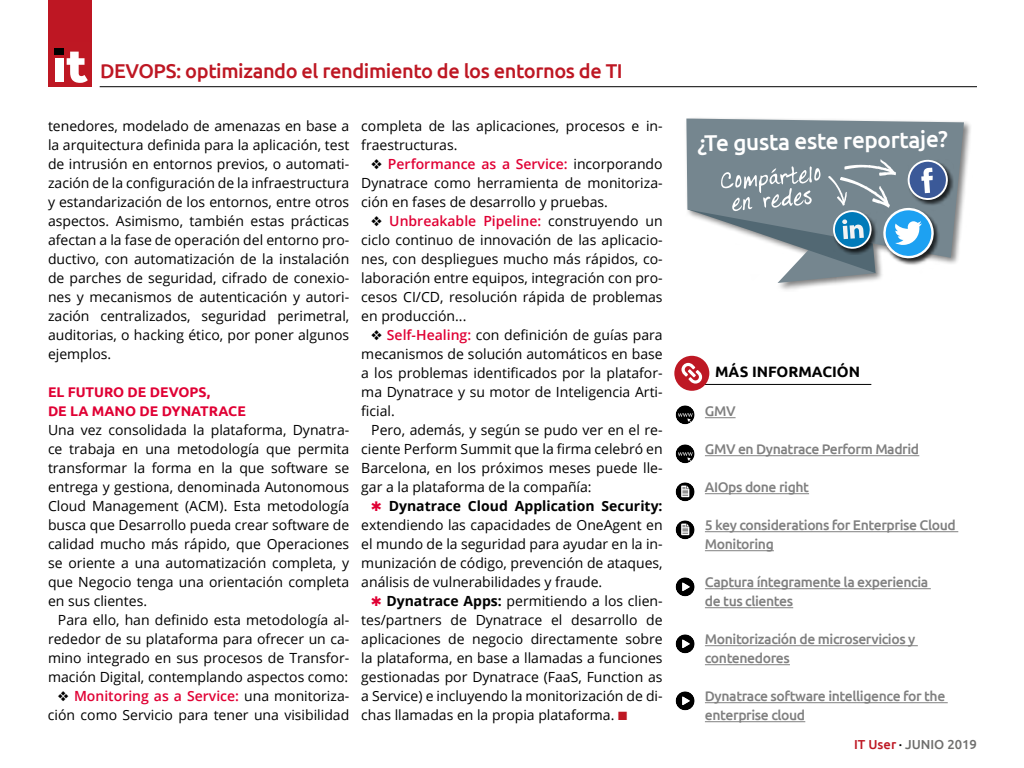
<style>
.page{position:relative;width:1024px;height:768px;background:#fff}
.page>*{position:absolute;margin:0;border:0;box-sizing:border-box;transform-origin:0 0}
.t1{font:500 22.8px "Ubuntu";color:#fff}
.t2{font:500 20px "Ubuntu";letter-spacing:-.02em;color:#be1723}
.t3{font:700 15px "Ubuntu";color:#000}
.t4{font:14px/19px "Open Sans";color:#000;text-align:justify}
.t5{font:500 14px/19px "Ubuntu";letter-spacing:-.03em;color:#808080}
.t6{font:700 14px/19px "Ubuntu";color:#e00034}
.t7{font:500 13px "Ubuntu";color:#6f6f6e}
.s1{font-weight:600;color:#e00034}
.s2{color:#e00034}
.s3{font-weight:700}
.s4{color:#be1723}
.s5{color:#000}
</style>
<div class="page">
<hr style="left:100px;top:86px;width:877px;height:1px;background:#000">
<div style="left:48px;top:0;width:44px;height:87px;background:#be1723"></div>
<div style="left:55px;top:48px;width:9px;height:7px;background:#000"></div>
<div style="left:55px;top:58px;width:9px;height:24px;background:#fff"></div>
<svg style="left:67px;top:52px;width:21px;height:31px"></svg>
<svg style="left:676px;top:405px;width:19px;height:19px"></svg>
<svg style="left:676px;top:482px;width:19px;height:19px"></svg>
<svg style="left:681px;top:486px;width:8px;height:11px"></svg>
<svg style="left:676px;top:444px;width:19px;height:19px"></svg>
<hr style="left:705px;top:418px;width:31px;height:1px;background:#808080">
<hr style="left:705px;top:456px;width:214px;height:1px;background:#808080">
<hr style="left:705px;top:494px;width:104px;height:1px;background:#808080">
<hr style="left:705px;top:532px;width:253px;height:1px;background:#808080">
<hr style="left:705px;top:551px;width:69px;height:1px;background:#808080">
<hr style="left:705px;top:589px;width:226px;height:1px;background:#808080">
<hr style="left:705px;top:608px;width:88px;height:1px;background:#808080">
<hr style="left:705px;top:646px;width:213px;height:1px;background:#808080">
<hr style="left:705px;top:665px;width:85px;height:1px;background:#808080">
<hr style="left:705px;top:703px;width:243px;height:1px;background:#808080">
<hr style="left:705px;top:722px;width:100px;height:1px;background:#808080">
<hr style="left:687px;top:384px;width:184px;height:1px;background:#000">
<svg style="left:674px;top:356px;width:35px;height:35px"></svg>
<svg style="left:676px;top:520px;width:19px;height:19px"></svg>
<svg style="left:681px;top:524px;width:8px;height:11px"></svg>
<svg style="left:676px;top:577px;width:19px;height:19px"></svg>
<svg style="left:676px;top:634px;width:19px;height:19px"></svg>
<svg style="left:676px;top:691px;width:19px;height:19px"></svg>
<div style="left:684px;top:116px;width:289px;height:176px;background:#000;opacity:.5"></div>
<svg style="left:686px;top:119px;width:278px;height:139px;fill:#75868f"></svg>
<div style="left:908px;top:160px;width:46px;height:46px;background:#000;opacity:.75"></div>
<svg style="left:687px;top:144px;width:261px;height:139px"></svg>
<h2 class="t2" style="left:100px;top:58px;width:524px">DEVOPS: optimizando el rendimiento de los entornos de TI</h2>
<p class="t4" style="left:48px;top:116px;width:303px">tenedores, modelado de amenazas en base a la arquitectura definida para la aplicación, test de intrusión en entornos previos, o automati&shy;zación de la configuración de la infraestructura y estandarización de los entornos, entre otros aspectos. Asimismo, también estas prácticas afectan a la fase de operación del entorno pro&shy;ductivo, con automatización de la instalación de parches de seguridad, cifrado de conexio&shy;nes y mecanismos de autenticación y autori&shy;zación centralizados, seguridad perimetral, auditorias, o hacking ético, por poner algunos ejemplos.</p>
<p class="t6" style="left:48px;top:382px;width:199px">EL FUTURO DE DEVOPS,<br>DE LA MANO DE DYNATRACE</p>
<p class="t4" style="left:48px;top:420px;width:303px">Una vez consolidada la plataforma, Dynatra&shy;ce trabaja en una metodología que permita transformar la forma en la que software se entrega y gestiona, denominada Autonomous Cloud Management (ACM). Esta metodología busca que Desarrollo pueda crear software de calidad mucho más rápido, que Operaciones se oriente a una automatización completa, y que Negocio tenga una orientación completa en sus clientes.</p>
<p class="t4" style="left:48px;top:610px;width:303px;text-indent:10px">Para ello, han definido esta metodología al&shy;rededor de su plataforma para ofrecer un ca&shy;mino integrado en sus procesos de Transfor&shy;mación Digital, contemplando aspectos como:</p>
<p class="t4" style="left:48px;top:686px;width:303px;text-align:right">❖ <span class="s1">Monitoring as a Service:</span> una monitoriza&shy;ción como Servicio para tener una visibilidad</p>
<p class="t4" style="left:361px;top:116px;width:303px">completa de las aplicaciones, procesos e in&shy;fraestructuras.</p>
<p class="t4" style="left:361px;top:154px;width:303px;text-indent:10px">❖ <span class="s1">Performance as a Service:</span> incorporando Dynatrace como herramienta de monitoriza&shy;ción en fases de desarrollo y pruebas.</p>
<p class="t4" style="left:361px;top:211px;width:303px;text-indent:10px">❖ <span class="s1">Unbreakable Pipeline:</span> construyendo un ciclo continuo de innovación de las aplicacio&shy;nes, con despliegues mucho más rápidos, co&shy;laboración entre equipos, integración con pro&shy;cesos CI/CD, resolución rápida de problemas en producción...</p>
<p class="t4" style="left:361px;top:325px;width:303px;text-indent:10px">❖ <span class="s1">Self-Healing:</span> con definición de guías para mecanismos de solución automáticos en base a los problemas identificados por la platafor&shy;ma Dynatrace y su motor de Inteligencia Arti&shy;ficial.</p>
<p class="t4" style="left:361px;top:420px;width:303px;text-indent:10px">Pero, además, y según se pudo ver en el re&shy;ciente Perform Summit que la firma celebró en Barcelona, en los próximos meses puede lle&shy;gar a la plataforma de la compañía:</p>
<p class="t4" style="left:361px;top:496px;width:303px;text-indent:10px"><span class="s2">✱</span> <span class="s3">Dynatrace Cloud Application Security: </span>extendiendo las capacidades de OneAgent en el mundo de la seguridad para ayudar en la in&shy;munización de código, prevención de ataques, análisis de vulnerabilidades y fraude.</p>
<p class="t4" style="left:361px;top:591px;width:303px;text-indent:10px"><span class="s2">✱</span> <span class="s3">Dynatrace Apps:</span> permitiendo a los clien&shy;tes/partners de Dynatrace el desarrollo de aplicaciones de negocio directamente sobre la plataforma, en base a llamadas a funciones gestionadas por Dynatrace (FaaS, Function as a Service) e incluyendo la monitorización de di&shy;chas llamadas en la propia plataforma. <span class="s4">■</span></p>
<h1 class="t1" style="left:697px;top:129px;width:252px;rotate:-1deg">¿Te gusta este reportaje?</h1>
<p class="t3" style="left:715px;top:362px;width:146px">MÁS INFORMACIÓN</p>
<p class="t5" style="left:705px;top:401px;width:32px">GMV</p>
<p class="t5" style="left:705px;top:439px;width:216px">GMV en Dynatrace Perform Madrid</p>
<p class="t5" style="left:705px;top:477px;width:106px">AIOps done right</p>
<p class="t5" style="left:705px;top:515px;width:252px">5 key considerations for Enterprise Cloud<br>Monitoring</p>
<p class="t5" style="left:705px;top:572px;width:225px">Captura íntegramente la experiencia de tus clientes</p>
<p class="t5" style="left:705px;top:629px;width:212px">Monitorización de microservicios y contenedores</p>
<p class="t5" style="left:705px;top:686px;width:242px">Dynatrace software intelligence for the enterprise cloud</p>
<p class="t7" style="left:854px;top:736px;width:124px"><span class="s4">IT User</span> <span class="s5">·</span> JUNIO 2019</p>
</div>
